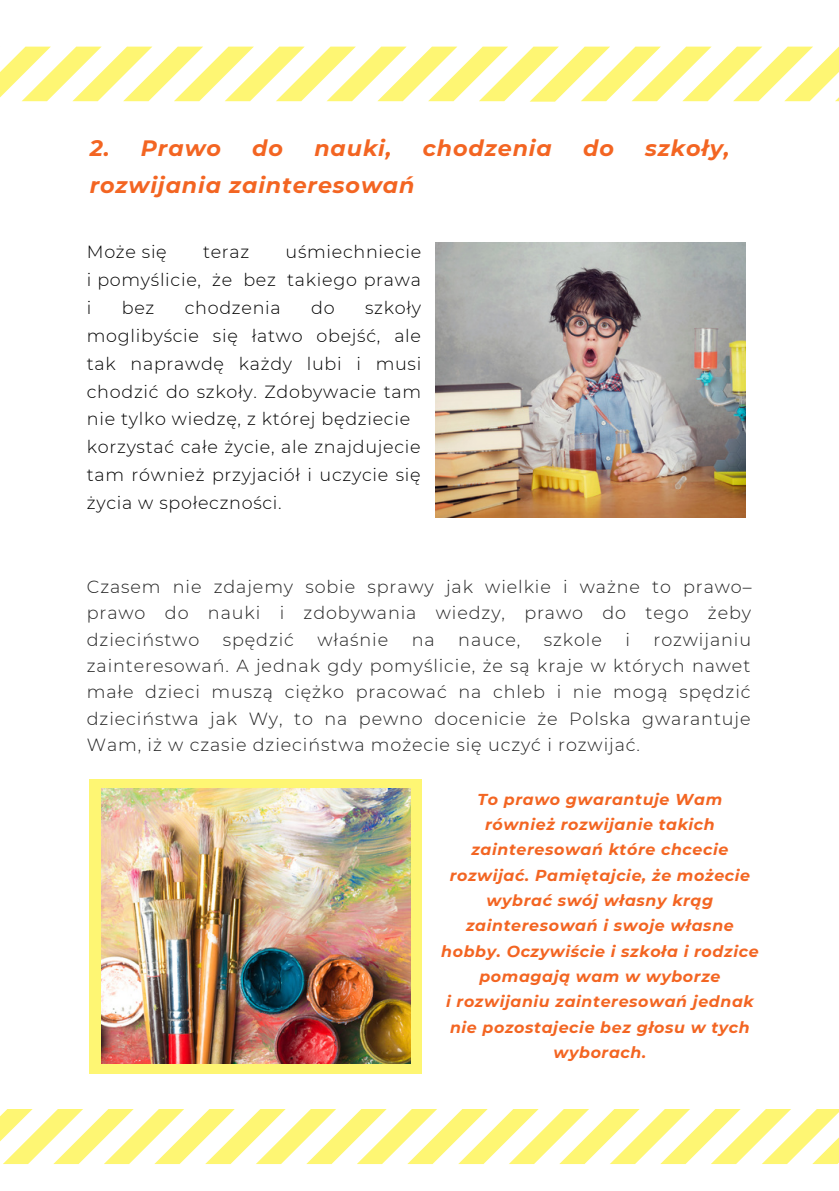
<style>
.page{position:relative;width:839px;height:1191px;background:#fff}
.page>*{position:absolute;margin:0;border:0;box-sizing:border-box;transform-origin:0 0}
.t1{font:italic 700 22.2px "Montserrat";letter-spacing:.04em;color:#f36522}
.t2{font:300 17.6px/26.4px "Montserrat";letter-spacing:.05em;color:#222;text-align:justify}
.t3{font:300 17.6px/27.8px "Montserrat";letter-spacing:.04em;color:#000;text-align:justify}
.t4{font:italic 700 15.8px/25.4px "Montserrat";letter-spacing:.04em;color:#f36522;text-align:center}
</style>
<div class="page">
<img style="left:435px;top:243px;width:310px;height:275px">
<svg style="left:0;top:1109px;width:838px;height:55px"></svg>
<svg style="left:0;top:47px;width:838px;height:55px"></svg>
<div style="left:89px;top:779px;width:333px;height:295px;background:#fef673"></div>
<img style="left:101px;top:789px;width:310px;height:275px">
<p class="t1" style="left:90px;top:135px;width:133px">2. Prawo</p>
<p class="t1" style="left:252px;top:135px;width:32px">do</p>
<p class="t1" style="left:314px;top:135px;width:79px">nauki,</p>
<p class="t1" style="left:423px;top:135px;width:130px">chodzenia</p>
<p class="t1" style="left:583px;top:135px;width:32px">do</p>
<p class="t1" style="left:645px;top:135px;width:86px">szkoły,</p>
<p class="t1" style="left:90px;top:171px;width:326px">rozwijania zainteresowań</p>
<p class="t3" style="left:87px;top:238px;width:336px;text-indent:199px">uśmiechniecie i pomyślicie, że bez takiego prawa i</p>
<p class="t3" style="left:87px;top:238px;width:81px">Może się</p>
<p class="t3" style="left:203px;top:238px;width:48px">teraz</p>
<p class="t3" style="left:87px;top:294px;width:336px;text-indent:278px">szkoły moglibyście się łatwo obejść, ale tak naprawdę każdy lubi i musi chodzić do szkoły. Zdobywacie tam nie tylko wiedzę, z której będziecie</p>
<p class="t3" style="left:87px;top:433px;width:335px">korzystać całe życie, ale znajdujecie tam również przyjaciół i uczycie się życia w społeczności.</p>
<p class="t3" style="left:122px;top:294px;width:34px">bez</p>
<p class="t3" style="left:185px;top:294px;width:97px">chodzenia</p>
<p class="t3" style="left:311px;top:294px;width:25px">do</p>
<p class="t2" style="left:87px;top:573px;width:666px">Czasem nie zdajemy sobie sprawy jak wielkie i ważne to prawo– prawo do nauki i zdobywania wiedzy, prawo do tego żeby dzieciństwo</p>
<p class="t2" style="left:223px;top:626px;width:73px">spędzić</p>
<p class="t2" style="left:317px;top:626px;width:72px">właśnie</p>
<p class="t2" style="left:412px;top:626px;width:24px">na</p>
<p class="t2" style="left:458px;top:626px;width:64px">nauce,</p>
<p class="t2" style="left:544px;top:626px;width:60px">szkole</p>
<p class="t2" style="left:625px;top:626px;width:6px">i</p>
<p class="t2" style="left:87px;top:626px;width:665px;text-indent:566px">rozwijaniu zainteresowań. A jednak gdy pomyślicie, że są kraje w których nawet małe dzieci muszą ciężko pracować na chleb i nie mogą spędzić dzieciństwa jak Wy, to na pewno docenicie że Polska gwarantuje Wam, iż w czasie dzieciństwa możecie się uczyć i rozwijać.</p>
<p class="t4" style="left:477px;top:786px;width:246px">To prawo gwarantuje Wam</p>
<p class="t4" style="left:485px;top:812px;width:231px">również rozwijanie takich</p>
<p class="t4" style="left:471px;top:837px;width:258px">zainteresowań które chcecie</p>
<p class="t4" style="left:449px;top:862px;width:302px">rozwijać. Pamiętajcie, że możecie</p>
<p class="t4" style="left:486px;top:888px;width:228px">wybrać swój własny krąg</p>
<p class="t4" style="left:466px;top:913px;width:269px">zainteresowań i swoje własne</p>
<p class="t4" style="left:441px;top:938px;width:319px">hobby. Oczywiście i szkoła i rodzice pomagają wam w wyborze</p>
<p class="t4" style="left:446px;top:989px;width:309px">i rozwijaniu zainteresowań jednak</p>
<p class="t4" style="left:450px;top:1014px;width:301px">nie pozostajecie bez głosu w tych</p>
<p class="t4" style="left:553px;top:1040px;width:94px">wyborach.</p>
</div>
